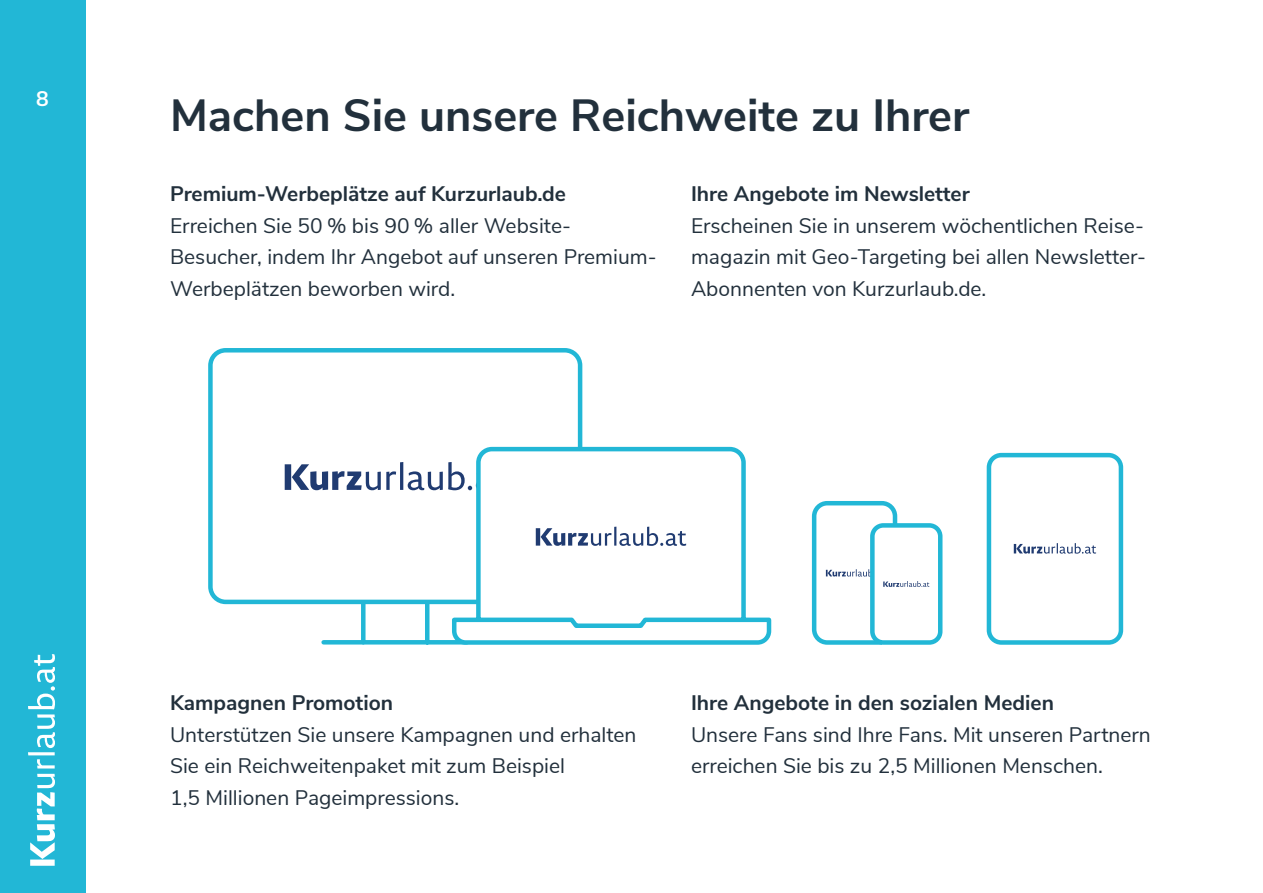
<style>
.page{position:relative;width:1263px;height:893px;background:#fff}
.page>*{position:absolute;margin:0;border:0;box-sizing:border-box;transform-origin:0 0}
.t1{font:700 45px "Nunito Sans";color:#22303c}
.t2{font:21px/31.5px "Nunito Sans";color:#22303c}
.t3{font:700 21px "Nunito Sans";color:#22303c}
.t4{font:700 21px "Nunito Sans";color:#fff}
</style>
<div class="page">
<div style="left:0;top:0;width:85px;height:893px;background:#22b7d6"></div>
<svg style="left:30px;top:774px;width:25px;height:92px"></svg>
<svg style="left:37px;top:759px;width:18px;height:9px"></svg>
<hr style="left:28px;top:752px;width:27px;height:3px;background:#fff">
<svg style="left:28px;top:654px;width:27px;height:94px"></svg>
<div style="left:870px;top:523px;width:72px;height:122px;border:4px solid #22b7d6;border-radius:11px"></div>
<svg style="left:208px;top:348px;width:375px;height:258px"></svg>
<hr style="left:361px;top:604px;width:4px;height:38px;background:#22b7d6">
<hr style="left:425px;top:602px;width:4px;height:40px;background:#22b7d6">
<hr style="left:324px;top:640px;width:143px;height:4px;background:#22b7d6">
<div style="left:987px;top:453px;width:136px;height:192px;border:4px solid #22b7d6;border-radius:12px"></div>
<svg style="left:450px;top:445px;width:322px;height:200px"></svg>
<svg style="left:536px;top:527px;width:150px;height:19px"></svg>
<svg style="left:1014px;top:543px;width:82px;height:11px"></svg>
<svg style="left:811px;top:501px;width:118px;height:144px"></svg>
<p class="t4" style="left:36px;top:84px;width:14px">8</p>
<h1 class="t1" style="left:170px;top:82px;width:801px">Machen Sie unsere Reichweite zu Ihrer</h1>
<p class="t3" style="left:170px;top:179px;width:397px">Premium-Werbeplätze auf Kurzurlaub.de</p>
<p class="t2" style="left:170px;top:208px;width:488px">Erreichen Sie 50 % bis 90 % aller Website-<br>Besucher, indem Ihr Angebot auf unseren Premium-<br>Werbeplätzen beworben wird.</p>
<p class="t3" style="left:691px;top:179px;width:280px">Ihre Angebote im Newsletter</p>
<p class="t2" style="left:691px;top:208px;width:457px;text-align:justify">Erscheinen Sie in unserem wöchentlichen Reise&shy;magazin mit Geo-Targeting bei allen Newsletter-Abonnenten von Kurzurlaub.de.</p>
<p class="t3" style="left:170px;top:687px;width:224px">Kampagnen Promotion</p>
<p class="t2" style="left:170px;top:717px;width:468px">Unterstützen Sie unsere Kampagnen und erhalten<br>Sie ein Reichweitenpaket mit zum Beispiel<br>1,5 Millionen Pageimpressions.</p>
<p class="t3" style="left:691px;top:687px;width:364px">Ihre Angebote in den sozialen Medien</p>
<p class="t2" style="left:691px;top:717px;width:461px">Unsere Fans sind Ihre Fans. Mit unseren Partnern erreichen Sie bis zu 2,5 Millionen Menschen.</p>
</div>
